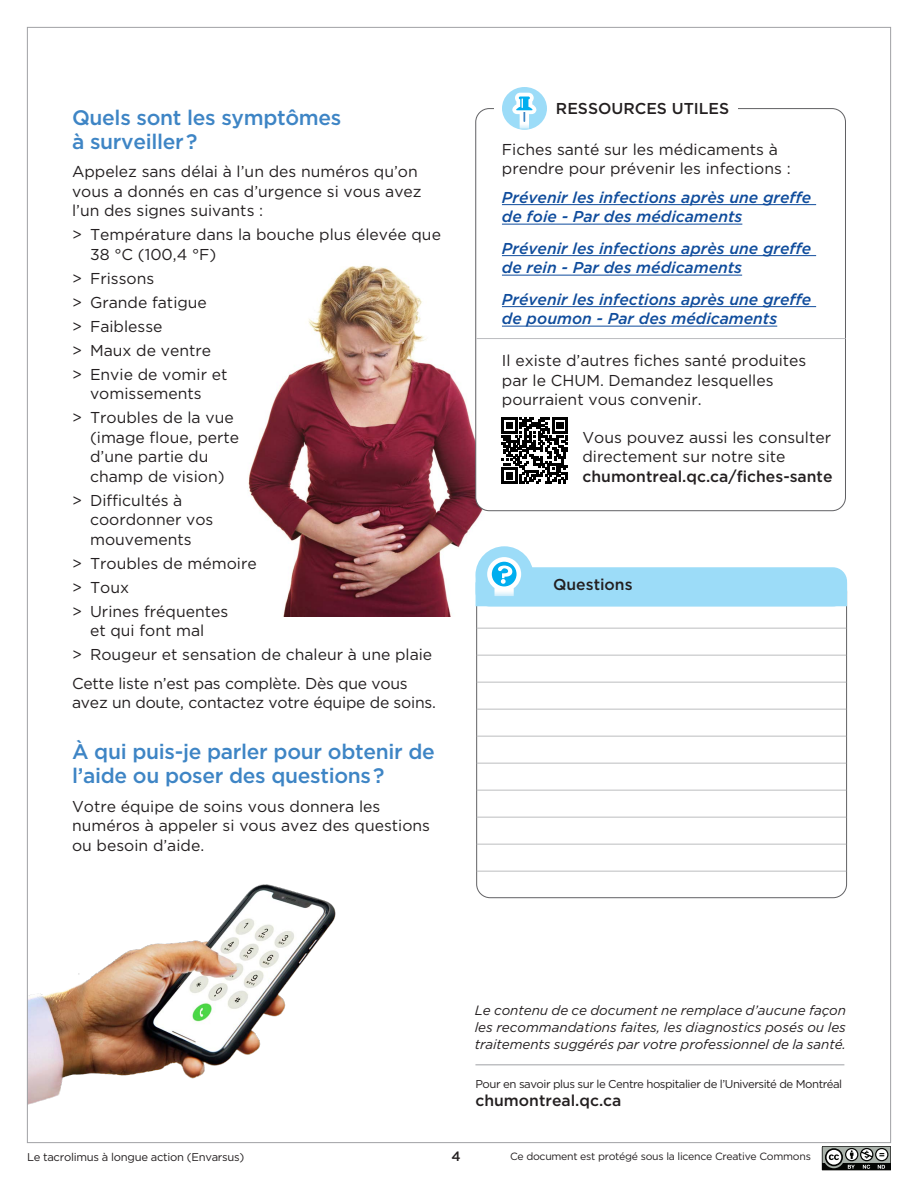
<style>
.page{position:relative;width:918px;height:1188px;background:#fff}
.page>*{position:absolute;margin:0;border:0;box-sizing:border-box;transform-origin:0 0}
.t1{font:500 21px/24px "Gotham";letter-spacing:-.015em;color:#3e85c5}
.t2{font:15.75px/19.5px "Gotham";color:#231f20}
.t3{font:italic 500 15.75px/19.5px "Gotham";color:#0f4c9c}
.t4{font:500 15.75px "Gotham";color:#231f20}
.t5{font:italic 13.5px/17.4px "Gotham";letter-spacing:-.005em;color:#231f20;text-align:justify}
.t6{font:500 13.5px "Gotham";color:#231f20}
.t7{font:11.4px "Gotham";letter-spacing:-.04em;color:#231f20}
.t8{font:11.25px "Gotham";letter-spacing:-.025em;color:#231f20}
.t9{font:10.5px "Gotham";letter-spacing:-.025em;color:#231f20}
</style>
<div class="page">
<img style="left:248px;top:265px;width:249px;height:351px">
<img style="left:29px;top:884px;width:307px;height:221px">
<svg style="left:822px;top:1146px;width:69px;height:24px;background:#737673"></svg>
<hr style="left:475px;top:1064px;width:369px;height:1px;background:#a0a1a5">
<div style="left:476px;top:109px;width:369px;height:402px;background:#fff;border-radius:14px"></div>
<hr style="left:502px;top:204px;width:314px;height:1px;background:#0f4c9c">
<hr style="left:502px;top:224px;width:240px;height:1px;background:#0f4c9c">
<hr style="left:502px;top:255px;width:314px;height:1px;background:#0f4c9c">
<hr style="left:502px;top:275px;width:240px;height:1px;background:#0f4c9c">
<hr style="left:502px;top:306px;width:314px;height:1px;background:#0f4c9c">
<hr style="left:502px;top:326px;width:275px;height:1px;background:#0f4c9c">
<hr style="left:476px;top:338px;width:370px;height:1px;background:#bcbdc0">
<svg style="left:502px;top:87px;width:45px;height:43px"></svg>
<svg style="left:501px;top:417px;width:67px;height:67px"></svg>
<hr style="left:477px;top:628px;width:369px;height:1px;background:#bcbdc0">
<hr style="left:477px;top:655px;width:369px;height:1px;background:#bcbdc0">
<hr style="left:477px;top:682px;width:369px;height:1px;background:#bcbdc0">
<hr style="left:477px;top:709px;width:369px;height:1px;background:#bcbdc0">
<hr style="left:477px;top:736px;width:369px;height:1px;background:#bcbdc0">
<hr style="left:477px;top:763px;width:369px;height:1px;background:#bcbdc0">
<hr style="left:477px;top:790px;width:369px;height:1px;background:#bcbdc0">
<hr style="left:477px;top:817px;width:369px;height:1px;background:#bcbdc0">
<hr style="left:477px;top:844px;width:369px;height:1px;background:#bcbdc0">
<hr style="left:477px;top:871px;width:369px;height:1px;background:#bcbdc0">
<div style="left:476px;top:568px;width:370px;height:38px;background:#9cdcf8;border-radius:14px"></div>
<div style="left:476px;top:567px;width:371px;height:39px;border:2px solid #9cdcf8;border-radius:14px"></div>
<div style="left:476px;top:582px;width:371px;height:24px;background:#9cdcf8"></div>
<svg style="left:475px;top:546px;width:58px;height:55px"></svg>
<h1 class="t1" style="left:72px;top:105px;width:271px">Quels sont les symptômes à surveiller ?</h1>
<p class="t2" style="left:72px;top:162px;width:351px">Appelez sans délai à l’un des numéros qu’on vous a donnés en cas d’urgence si vous avez l’un des signes suivants :</p>
<p class="t2" style="left:90px;top:225px;width:352px;text-indent:-18px">&gt; Température dans la bouche plus élevée que<br>38 °C (100,4 °F)</p>
<p class="t2" style="left:72px;top:266px;width:157px;line-height:24px">&gt; Frissons<br>&gt; Grande fatigue<br>&gt; Faiblesse<br>&gt; Maux de ventre<br>&gt; Envie de vomir et</p>
<p class="t2" style="left:72px;top:381px;width:163px;line-height:24px;text-indent:18px">vomissements<br>&gt; Troubles de la vue</p>
<p class="t2" style="left:90px;top:427px;width:151px">(image floue, perte d’une partie du champ de vision)</p>
<p class="t2" style="left:90px;top:490px;width:125px;text-indent:-18px">&gt; Difficultés à coordonner vos mouvements</p>
<p class="t2" style="left:72px;top:551px;width:186px;line-height:24px">&gt; Troubles de mémoire &gt; Toux<br>&gt; Urines fréquentes</p>
<p class="t2" style="left:72px;top:618px;width:362px;line-height:24px;text-indent:18px">et qui font mal<br>&gt; Rougeur et sensation de chaleur à une plaie</p>
<p class="t2" style="left:72px;top:673px;width:365px">Cette liste n’est pas complète. Dès que vous avez un doute, contactez votre équipe de soins.</p>
<h1 class="t1" style="left:72px;top:740px;width:364px">À qui puis-je parler pour obtenir de l’aide ou poser des questions ?</h1>
<p class="t2" style="left:72px;top:796px;width:360px">Votre équipe de soins vous donnera les numéros à appeler si vous avez des questions ou besoin d’aide.</p>
<p class="t4" style="left:556px;top:98px;width:175px">RESSOURCES UTILES</p>
<p class="t2" style="left:502px;top:139px;width:290px">Fiches santé sur les médicaments à prendre pour prévenir les infections :</p>
<p class="t3" style="left:502px;top:187px;width:311px">Prévenir les infections après une greffe de foie - Par des médicaments</p>
<p class="t3" style="left:502px;top:238px;width:311px">Prévenir les infections après une greffe de rein - Par des médicaments</p>
<p class="t3" style="left:502px;top:289px;width:311px">Prévenir les infections après une greffe de poumon - Par des médicaments</p>
<p class="t2" style="left:502px;top:350px;width:306px">Il existe d’autres fiches santé produites par le CHUM. Demandez lesquelles pourraient vous convenir.</p>
<p class="t2" style="left:582px;top:427px;width:250px">Vous pouvez aussi les consulter directement sur notre site</p>
<p class="t4" style="left:582px;top:466px;width:252px">chumontreal.qc.ca/fiches-sante</p>
<p class="t4" style="left:553px;top:574px;width:81px">Questions</p>
<p class="t5" style="left:475px;top:1001px;width:373px">Le contenu de ce document ne remplace d’aucune façon les recommandations faites, les diagnostics posés ou les traitements suggérés par votre professionnel de la santé.</p>
<p class="t7" style="left:475px;top:1076px;width:368px">Pour en savoir plus sur le Centre hospitalier de l’Université de Montréal</p>
<p class="t4" style="left:475px;top:1090px;width:148px">chumontreal.qc.ca</p>
<p class="t8" style="left:27px;top:1150px;width:219px">Le tacrolimus à longue action (Envarsus)</p>
<p class="t6" style="left:451px;top:1147px;width:11px">4</p>
<p class="t9" style="left:510px;top:1150px;width:302px">Ce document est protégé sous la licence Creative Commons</p>
</div>
